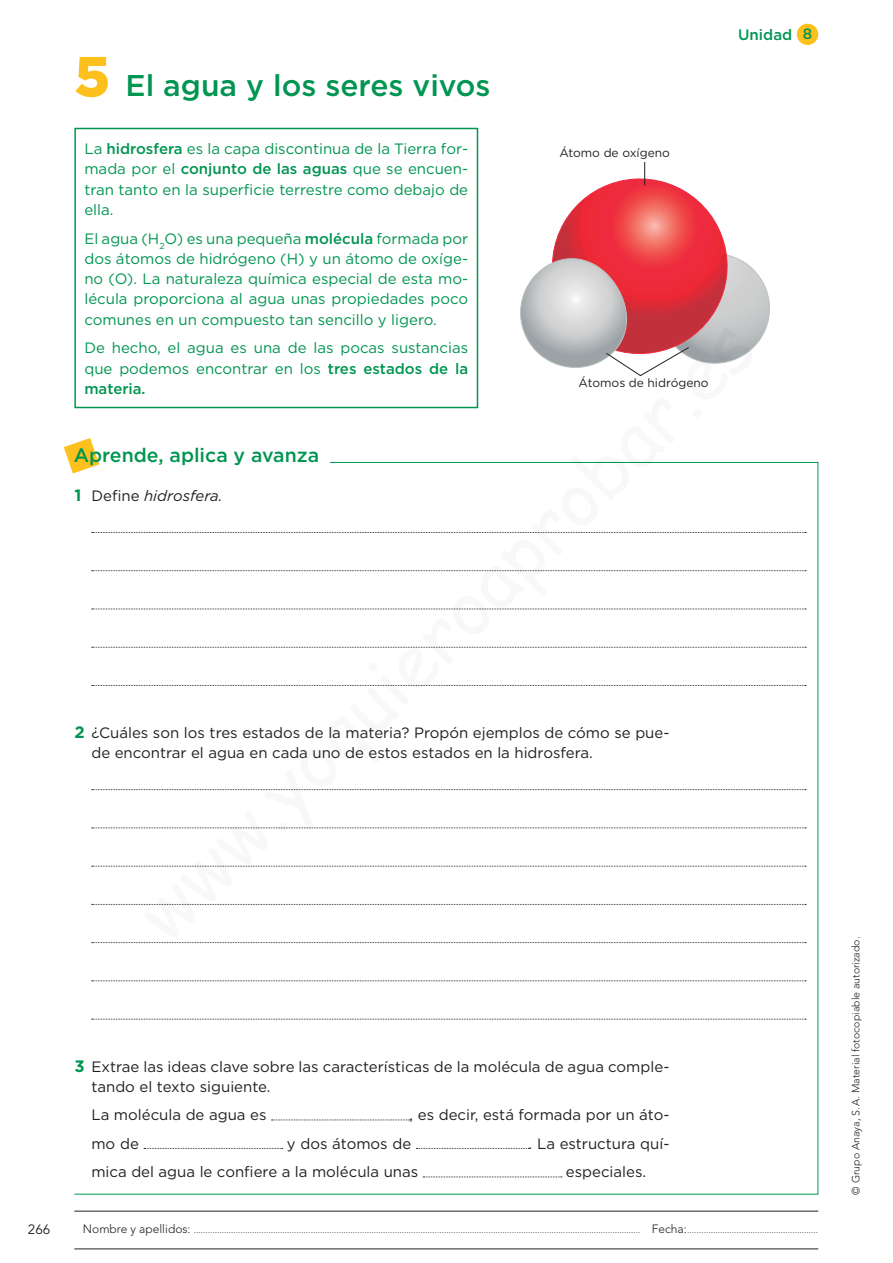
<style>
.page{position:relative;width:893px;height:1263px;background:#fff}
.page>*{position:absolute;margin:0;border:0;box-sizing:border-box;transform-origin:0 0}
.t1{font:500 30px "Gotham";color:#009551}
.t2{font:500 19.5px "Gotham";color:#009551}
.t3{font:15px/20.2px "Gotham";color:#009551;text-align:justify}
.t4{font:15px/20.2px "Gotham";color:#231f20}
.t5{font:italic 15px "Gotham";color:#231f20}
.t6{font:500 15px "Gotham";color:#009551}
.t7{font:13.5px "Avenir LT Std";color:#231f20}
.t8{font:12px "Gotham";color:#231f20}
.t9{font:300 10.5px "Avenir LT Std";color:#231f20}
.t10{font:300 9px "Avenir LT Std";color:#231f20}
.s1{font-weight:900;font-size:56.55px;color:#fec01d}
.s2{font-weight:500}
.s3{font-weight:700;font-style:normal;font-size:16.5px;color:#009551}
.s4{font-style:normal}
.s5{font-weight:700;font-size:16.5px;color:#009551}
.s6{font-size:12px}
</style>
<div class="page">
<hr style="left:74px;top:1211px;width:744px;height:1px;background:#231f20">
<hr style="left:74px;top:1249px;width:744px;height:1px;background:#231f20">
<div style="left:797px;top:24px;width:21px;height:21px;background:#fec01d;border-radius:50%"></div>
<svg style="left:92px;top:532px;width:714px;height:1px"></svg>
<svg style="left:92px;top:570px;width:714px;height:1px"></svg>
<svg style="left:92px;top:609px;width:714px;height:1px"></svg>
<svg style="left:92px;top:647px;width:714px;height:1px"></svg>
<svg style="left:92px;top:685px;width:714px;height:1px"></svg>
<svg style="left:92px;top:789px;width:714px;height:1px"></svg>
<svg style="left:92px;top:828px;width:714px;height:1px"></svg>
<svg style="left:92px;top:866px;width:714px;height:1px"></svg>
<svg style="left:92px;top:904px;width:714px;height:1px"></svg>
<svg style="left:92px;top:942px;width:714px;height:1px"></svg>
<svg style="left:92px;top:981px;width:714px;height:1px"></svg>
<svg style="left:92px;top:1019px;width:714px;height:1px"></svg>
<svg style="left:272px;top:1120px;width:138px;height:1px"></svg>
<svg style="left:144px;top:1148px;width:139px;height:1px"></svg>
<svg style="left:416px;top:1148px;width:113px;height:1px"></svg>
<svg style="left:423px;top:1177px;width:139px;height:1px"></svg>
<div style="left:74px;top:128px;width:404px;height:280px;border:2px solid #009551"></div>
<svg style="left:520px;top:162px;width:250px;height:214px"></svg>
<svg style="left:64px;top:438px;width:35px;height:36px"></svg>
<h1 class="t1" style="left:74px;top:75px;width:418px"><span class="s1">5</span> El agua y los seres vivos</h1>
<p class="t3" style="left:84px;top:140px;width:385px">La <span class="s2">hidrosfera</span> es la capa discontinua de la Tierra for&shy;mada por el <span class="s2">conjunto de las aguas</span> que se encuen&shy;tran tanto en la superficie terrestre como debajo de ella.</p>
<p class="t3" style="left:84px;top:229px;width:385px">El agua (H<sub>2</sub>O) es una pequeña <span class="s2">molécula</span> formada por dos átomos de hidrógeno (H) y un átomo de oxíge&shy;no (O). La naturaleza química especial de esta mo&shy;lécula proporciona al agua unas propiedades poco comunes en un compuesto tan sencillo y ligero.</p>
<p class="t3" style="left:84px;top:339px;width:385px">De hecho, el agua es una de las pocas sustancias que podemos encontrar en los <span class="s2">tres estados de la materia.</span></p>
<h2 class="t2" style="left:74px;top:448px;width:247px">Aprende, aplica y avanza</h2>
<p class="t5" style="left:74px;top:490px;width:150px"><span class="s3">1</span> <span class="s4">Define</span> hidrosfera.</p>
<p class="t8" style="left:559px;top:148px;width:112px">Átomo de oxígeno</p>
<p class="t6" style="left:738px;top:30px;width:76px">Unidad 8</p>
<p class="t8" style="left:579px;top:378px;width:131px">Átomos de hidrógeno</p>
<p class="t4" style="left:91px;top:724px;width:580px;text-indent:-17px"><span class="s5">2</span> ¿Cuáles son los tres estados de la materia? Propón ejemplos de cómo se pue&shy;de encontrar el agua en cada uno de estos estados en la hidrosfera.</p>
<p class="t7" style="left:28px;top:1224px;width:24px">266</p>
<p class="t4" style="left:91px;top:1057px;width:579px;text-indent:-17px"><span class="s5">3</span> Extrae las ideas clave sobre las características de la molécula de agua comple&shy;tando el texto siguiente.</p>
<p class="t4" style="left:91px;top:1106px;width:177px">La molécula de agua es</p>
<p class="t4" style="left:410px;top:1106px;width:261px">, es decir, está formada por un áto-</p>
<p class="t4" style="left:91px;top:1134px;width:49px">mo de</p>
<p class="t4" style="left:287px;top:1134px;width:126px">y dos átomos de</p>
<p class="t4" style="left:529px;top:1134px;width:142px">. La estructura quí-</p>
<p class="t4" style="left:91px;top:1163px;width:328px">mica del agua le confiere a la molécula unas</p>
<p class="t4" style="left:566px;top:1163px;width:82px">especiales.</p>
<p class="t10" style="left:83px;top:1226px;width:737px"><span class="s6">Nombre y apellidos:</span> ............................................................................................................................................................................................... <span class="s6">Fecha:</span> ........................................................</p>
<p class="t9" style="left:851px;top:1195px;width:259px;rotate:-90deg">© Grupo Anaya, S. A. Material fotocopiable autorizado.</p>
</div>
